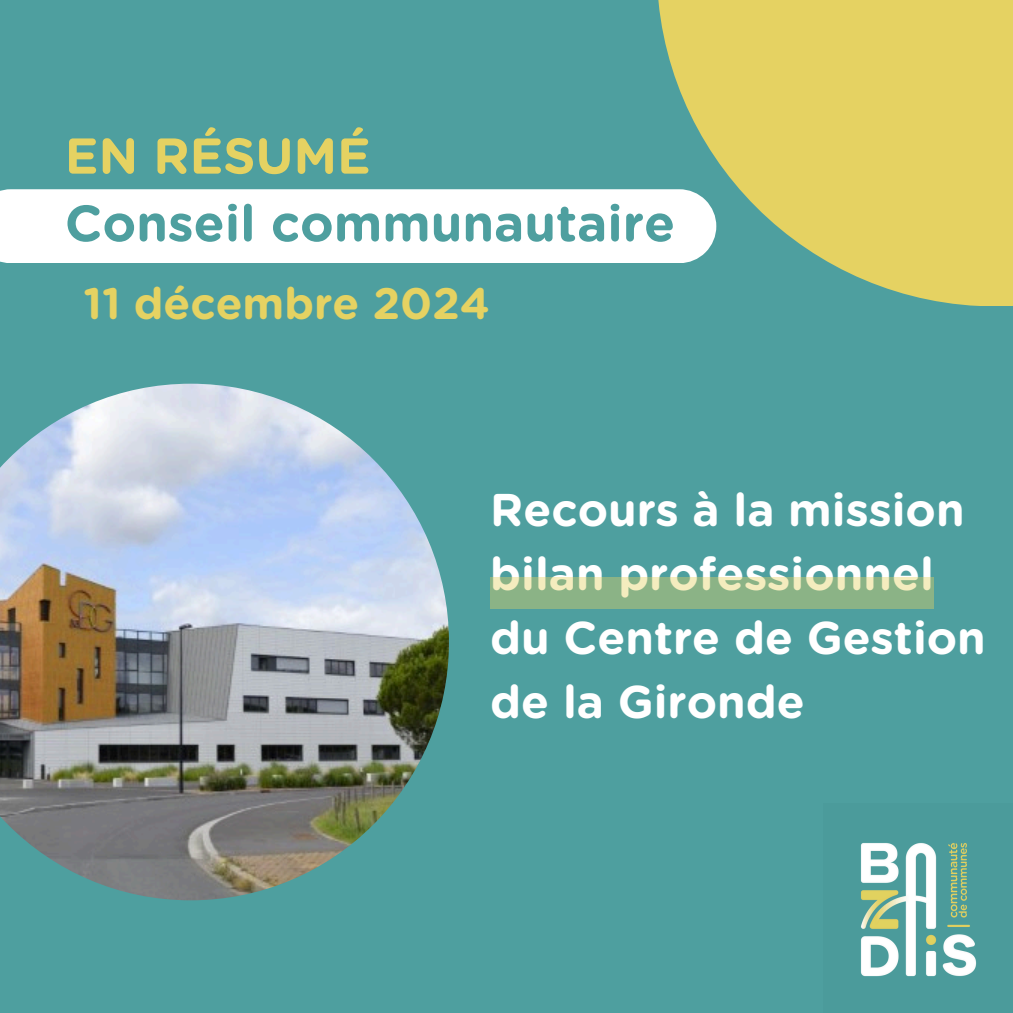
<style>
.page{position:relative;width:1013px;height:1013px;background:#fff}
.page>*{position:absolute;margin:0;border:0;box-sizing:border-box;transform-origin:0 0}
.t1{font:700 50.88px "Gotham Rounded";color:#4e9f9f}
.t2{font:700 50.25px "Gotham Rounded";color:#e5d262}
.t3{font:700 45.88px/63.8px "Gotham Rounded";color:#fff}
.t4{font:700 44px "Gotham Rounded";color:#e5d262}
</style>
<div class="page">
<div style="left:0;top:0;width:1012px;height:1012px;background:#4e9f9f"></div>
<svg style="left:658px;top:0;width:354px;height:306px;fill:#e5d262"></svg>
<div style="left:0;top:189px;width:716px;height:74px;background:#fff"></div>
<div style="left:490px;top:577px;width:443px;height:32px;background:#8bb386"></div>
<img style="left:0;top:384px;width:449px;height:516px">
<img style="left:861px;top:843px;width:116px;height:134px">
<h2 class="t2" style="left:65px;top:133px;width:307px">EN RÉSUMÉ</h2>
<p class="t1" style="left:65px;top:200px;width:612px">Conseil communautaire</p>
<p class="t4" style="left:83px;top:284px;width:408px">11 décembre 2024</p>
<h1 class="t3" style="left:490px;top:481px;width:497px">Recours à la mission bilan professionnel du Centre de Gestion de la Gironde</h1>
</div>
